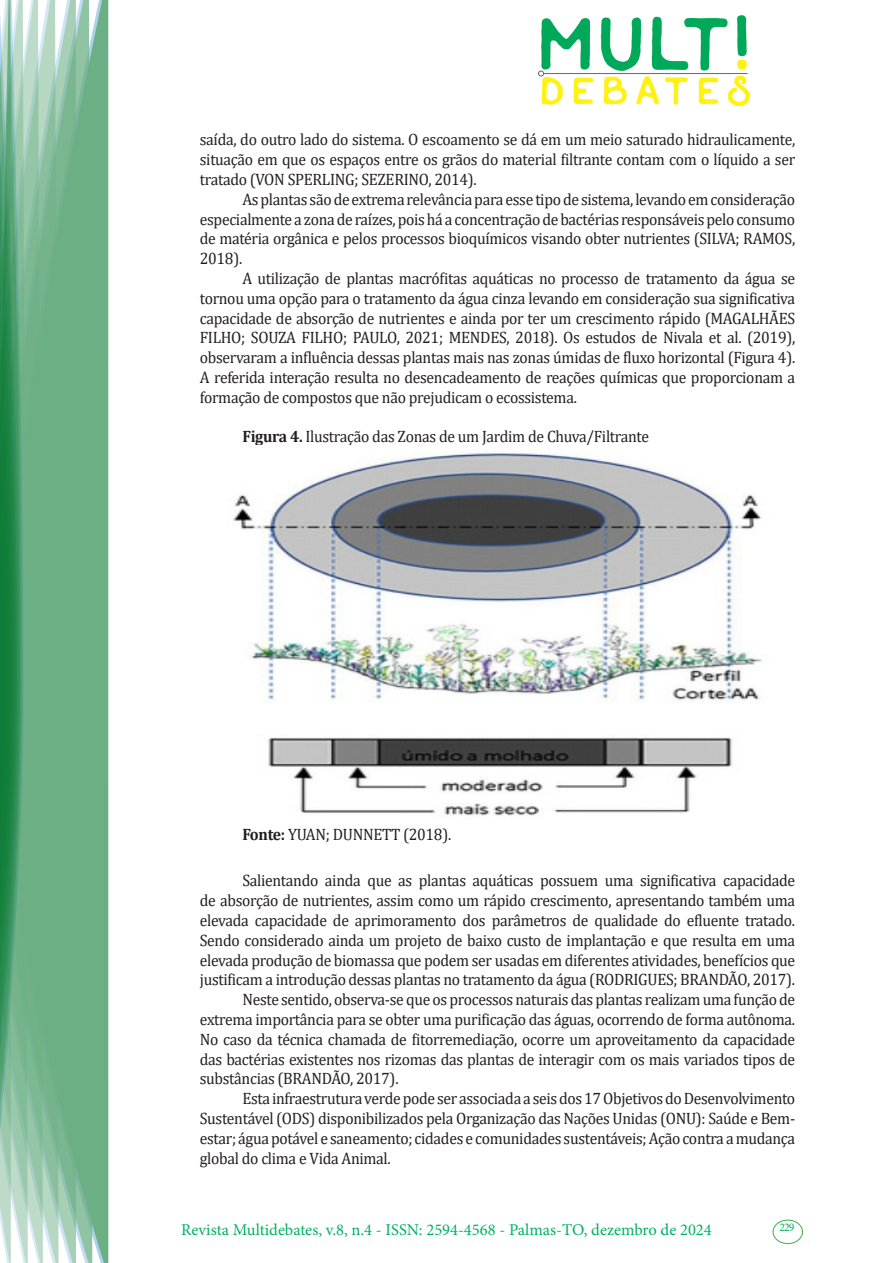
<style>
.page{position:relative;width:893px;height:1263px;background:#fff}
.page>*{position:absolute;margin:0;border:0;box-sizing:border-box;transform-origin:0 0}
.texto{font:16.5px/19.8px "Cambria";letter-spacing:-.02em;color:#231f20;text-align:justify;scale:.95 1}
.t1{font:16.5px "Minion Pro";color:#00b064}
.t2{font:11.7px "Minion Pro";color:#00b064}
.s1{font-weight:700}
</style>
<div class="page">
<div style="left:95px;top:0;width:14px;height:1263px;background:#6caf84"></div>
<svg style="left:79px;top:0;width:16px;height:1263px;fill:#6caf84"></svg>
<svg style="left:62px;top:0;width:17px;height:1263px;fill:#6caf84"></svg>
<svg style="left:45px;top:0;width:17px;height:1263px;fill:#6caf84"></svg>
<svg style="left:30px;top:0;width:15px;height:1263px;fill:#6caf84"></svg>
<svg style="left:0;top:0;width:30px;height:1263px"></svg>
<div style="left:772px;top:1219px;width:31px;height:25px;border:1px solid #40ae49;border-radius:50%"></div>
<img style="left:538px;top:16px;width:211px;height:90px">
<img style="left:233px;top:453px;width:529px;height:363px">
<p class="texto" style="left:200px;top:130px;width:628px">saída, do outro lado do sistema. O escoamento se dá em um meio saturado hidraulicamente, situação em que os espaços entre os grãos do material filtrante contam com o líquido a ser tratado (VON SPERLING; SEZERINO, 2014).</p>
<p class="texto" style="left:200px;top:189px;width:628px;text-indent:43px">As plantas são de extrema relevância para esse tipo de sistema, levando em consideração especialmente a zona de raízes, pois há a concentração de bactérias responsáveis pelo consumo de matéria orgânica e pelos processos bioquímicos visando obter nutrientes (SILVA; RAMOS, 2018).</p>
<p class="texto" style="left:200px;top:268px;width:628px;text-indent:43px">A utilização de plantas macrófitas aquáticas no processo de tratamento da água se tornou uma opção para o tratamento da água cinza levando em consideração sua significativa capacidade de absorção de nutrientes e ainda por ter um crescimento rápido (MAGALHÃES FILHO; SOUZA FILHO; PAULO, 2021; MENDES, 2018). Os estudos de Nivala et al. (2019), observaram a influência dessas plantas mais nas zonas úmidas de fluxo horizontal (Figura 4).<br>A referida interação resulta no desencadeamento de reações químicas que proporcionam a formação de compostos que não prejudicam o ecossistema.</p>
<p class="texto" style="left:242px;top:427px;width:430px"><span class="s1">Figura 4.</span> Ilustração das Zonas de um Jardim de Chuva/Filtrante</p>
<p class="texto" style="left:242px;top:824px;width:221px"><span class="s1">Fonte:</span> YUAN; DUNNETT (2018).</p>
<p class="texto" style="left:200px;top:871px;width:628px;text-indent:43px">Salientando ainda que as plantas aquáticas possuem uma significativa capacidade de absorção de nutrientes, assim como um rápido crescimento, apresentando também uma elevada capacidade de aprimoramento dos parâmetros de qualidade do efluente tratado.<br>Sendo considerado ainda um projeto de baixo custo de implantação e que resulta em uma elevada produção de biomassa que podem ser usadas em diferentes atividades, benefícios que justificam a introdução dessas plantas no tratamento da água (RODRIGUES; BRANDÃO, 2017).</p>
<p class="texto" style="left:200px;top:989px;width:628px;text-indent:43px">Neste sentido, observa-se que os processos naturais das plantas realizam uma função de extrema importância para se obter uma purificação das águas, ocorrendo de forma autônoma.<br>No caso da técnica chamada de fitorremediação, ocorre um aproveitamento da capacidade das bactérias existentes nos rizomas das plantas de interagir com os mais variados tipos de substâncias (BRANDÃO, 2017).</p>
<p class="texto" style="left:200px;top:1088px;width:628px;text-indent:43px">Esta infraestrutura verde pode ser associada a seis dos 17 Objetivos do Desenvolvimento Sustentável (ODS) disponibilizados pela Organização das Nações Unidas (ONU): Saúde e Bem&shy;estar; água potável e saneamento; cidades e comunidades sustentáveis; Ação contra a mudança global do clima e Vida Animal.</p>
<p class="t1" style="left:181px;top:1218px;width:532px">Revista Multidebates, v.8, n.4 - ISSN: 2594-4568 - Palmas-TO, dezembro de 2024</p>
<p class="t2" style="left:779px;top:1219px;width:16px">229</p>
</div>
